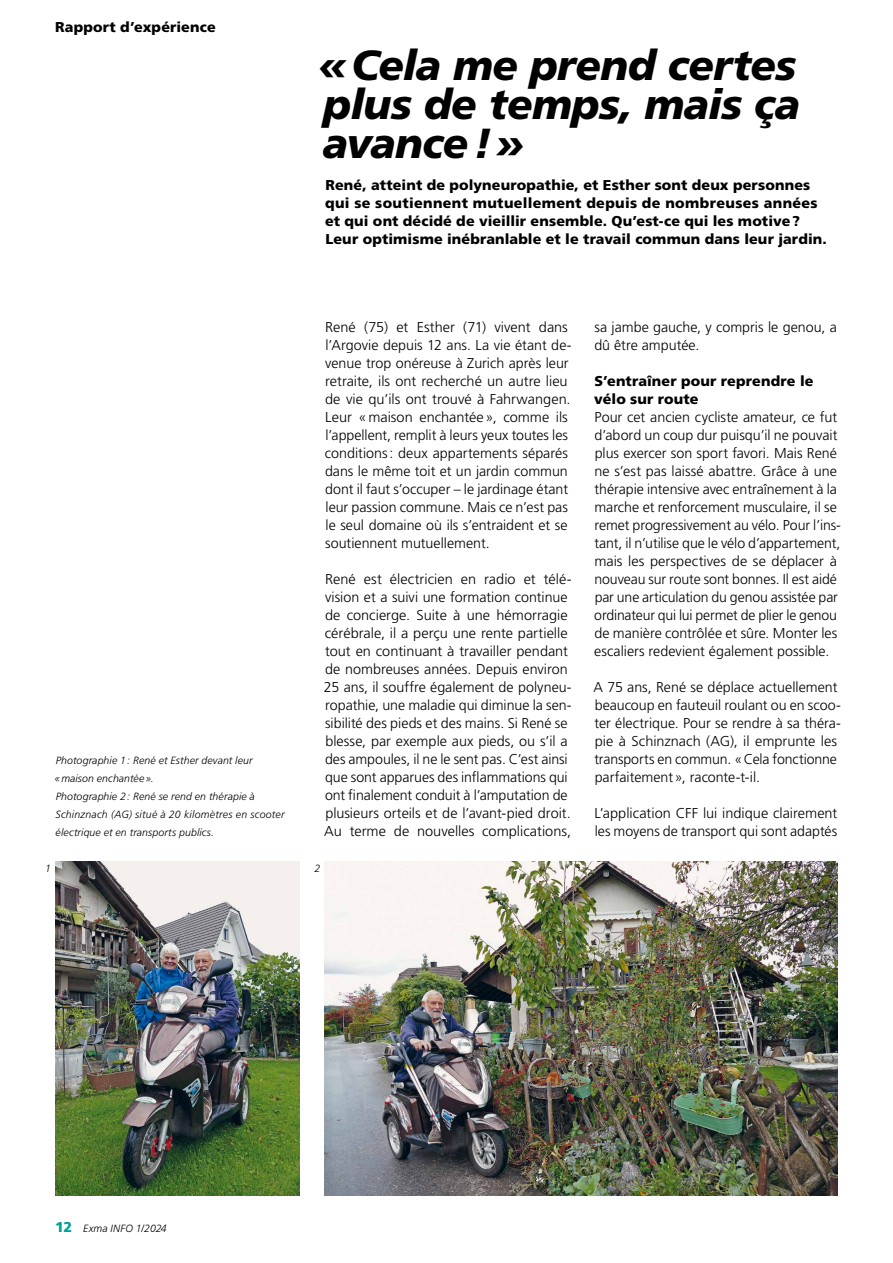
<style>
.page{position:relative;width:893px;height:1263px;background:#fff}
.page>*{position:absolute;margin:0;border:0;box-sizing:border-box;transform-origin:0 0}
.t1{font:italic 900 42px/39px "Frutiger LT Std";letter-spacing:-.02em;color:#000;text-align:justify}
.t2{font:300 14.25px/18px "Frutiger LT Std";color:#000}
.t3{font:900 14.25px/18px "Frutiger LT Std";letter-spacing:.01em;color:#000}
.t4{font:italic 300 10.5px/18px "Frutiger LT Std";letter-spacing:.015em;color:#000}
.s1{font-weight:900;font-style:normal;font-size:14.25px;color:#00a198}
</style>
<div class="page">
<img style="left:55px;top:861px;width:244px;height:335px">
<img style="left:325px;top:861px;width:513px;height:335px">
<p class="t3" style="left:55px;top:18px;width:162px">Rapport d’expérience</p>
<p class="t4" style="left:55px;top:751px;width:231px">Photographie 1: René et Esther devant leur «maison enchantée ».<br>Photographie 2: René se rend en thérapie à Schinznach (AG) situé à 20 kilomètres en scooter électrique et en transports publics.</p>
<h1 class="t1" style="left:319px;top:46px;width:483px">«Cela me prend certes plus de temps, mais ça avance!»</h1>
<p class="t3" style="left:325px;top:176px;width:503px">René, atteint de polyneuropathie, et Esther sont deux personnes qui se soutiennent mutuellement depuis de nombreuses années et qui ont décidé de vieillir ensemble. Qu’est-ce qui les motive?<br>Leur optimisme inébranlable et le travail commun dans leur jardin.</p>
<p class="t2" style="left:325px;top:318px;width:248px">René (75) et Esther (71) vivent dans l’Argovie depuis 12 ans. La vie étant de&shy;venue trop onéreuse à Zurich après leur retraite, ils ont recherché un autre lieu de vie qu’ils ont trouvé à Fahrwangen.<br>Leur «maison enchantée», comme ils l’appellent, remplit à leurs yeux toutes les conditions: deux appartements séparés dans le même toit et un jardin commun dont il faut s’occuper – le jardinage étant leur passion commune. Mais ce n’est pas le seul domaine où ils s’entraident et se soutiennent mutuellement.</p>
<p class="t2" style="left:324px;top:570px;width:249px">René est électricien en radio et télé&shy;vision et a suivi une formation continue de concierge. Suite à une hémorragie cérébrale, il a perçu une rente partielle tout en continuant à travailler pendant de nombreuses années. Depuis environ 25 ans, il souffre également de polyneu&shy;ropathie, une maladie qui diminue la sen&shy;sibilité des pieds et des mains. Si René se blesse, par exemple aux pieds, ou s’il a des ampoules, il ne le sent pas. C’est ainsi que sont apparues des inflammations qui ont finalement conduit à l’amputation de plusieurs orteils et de l’avant-pied droit.<br>Au terme de nouvelles complications,</p>
<p class="t2" style="left:594px;top:318px;width:244px">sa jambe gauche, y compris le genou, a dû être amputée.</p>
<p class="t3" style="left:594px;top:372px;width:221px">S’entraîner pour reprendre le vélo sur route</p>
<p class="t2" style="left:594px;top:408px;width:248px">Pour cet ancien cycliste amateur, ce fut d’abord un coup dur puisqu’il ne pouvait plus exercer son sport favori. Mais René ne s’est pas laissé abattre. Grâce à une thérapie intensive avec entraînement à la marche et renforcement musculaire, il se remet progressivement au vélo. Pour l’ins&shy;tant, il n’utilise que le vélo d’appartement, mais les perspectives de se déplacer à nouveau sur route sont bonnes. Il est aidé par une articulation du genou assistée par ordinateur qui lui permet de plier le genou de manière contrôlée et sûre. Monter les escaliers redevient également possible.</p>
<p class="t2" style="left:594px;top:678px;width:249px">A 75 ans, René se déplace actuellement beaucoup en fauteuil roulant ou en scoo&shy;ter électrique. Pour se rendre à sa théra&shy;pie à Schinznach (AG), il emprunte les transports en commun. «Cela fonctionne parfaitement», raconte-t-il.</p>
<p class="t2" style="left:595px;top:804px;width:244px">L’application CFF lui indique clairement les moyens de transport qui sont adaptés</p>
<p class="t4" style="left:45px;top:859px;width:7px">1</p>
<p class="t4" style="left:314px;top:859px;width:7px">2</p>
<p class="t4" style="left:55px;top:1219px;width:113px"><span class="s1">12</span> Exma INFO 1/2024</p>
</div>
